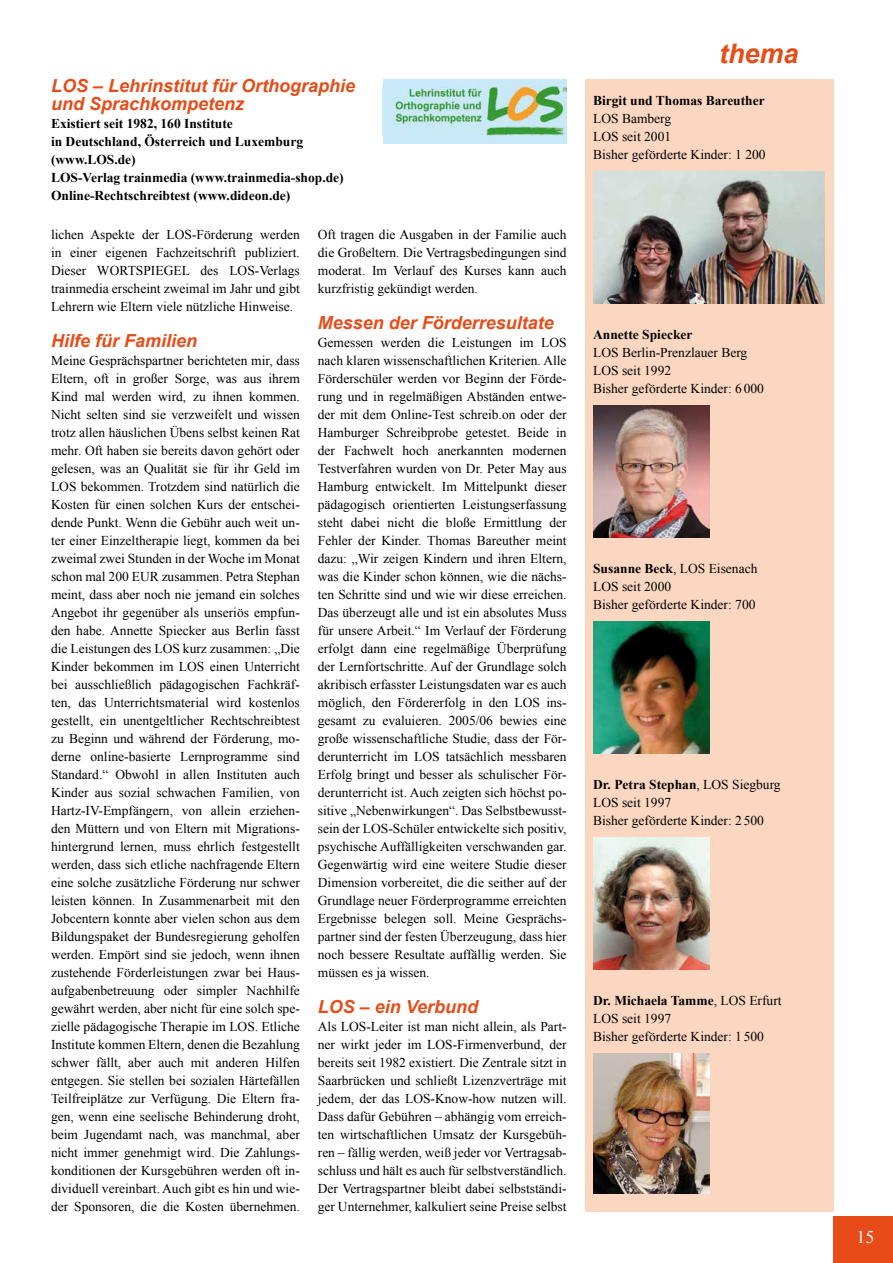
<style>
.page{position:relative;width:893px;height:1263px;background:#fff}
.page>*{position:absolute;margin:0;border:0;box-sizing:border-box;transform-origin:0 0}
.t1{font:italic 700 27px "Arial";color:#e74c18}
.t2{font:italic 700 18px/18px "Arial";color:#e74c18}
.t3{font:18px "Times New Roman";color:#fff}
.t4{font:13.5px/18px "Times New Roman";color:#000}
.t5{font:700 13.5px/18px "Times New Roman";color:#000}
.s1{font-weight:700}
</style>
<div class="page">
<div style="left:833px;top:1216px;width:60px;height:47px;background:#e74c18"></div>
<div style="left:585px;top:79px;width:248px;height:1132px;background:#fbd7c1"></div>
<img style="left:593px;top:172px;width:232px;height:132px">
<img style="left:593px;top:406px;width:116px;height:132px">
<img style="left:593px;top:622px;width:116px;height:132px">
<img style="left:593px;top:838px;width:116px;height:132px">
<img style="left:593px;top:1054px;width:116px;height:139px">
<div style="left:383px;top:79px;width:184px;height:65px;background:#c9e9f8"></div>
<img style="left:393px;top:87px;width:174px;height:49px">
<p class="t2" style="left:51px;top:77px;width:306px">LOS – Lehrinstitut für Orthographie und Sprachkompetenz</p>
<p class="t5" style="left:51px;top:114px;width:294px">Existiert seit 1982, 160 Institute<br>in Deutschland, Österreich und Luxemburg (www.LOS.de)<br>LOS-Verlag trainmedia (www.trainmedia-shop.de)<br>Online-Rechtschreibtest (www.dideon.de)</p>
<p class="t4" style="left:51px;top:225px;width:250px;text-align:justify">lichen Aspekte der LOS-Förderung werden in einer eigenen Fachzeitschrift publiziert.<br>Dieser WORTSPIEGEL des LOS-Verlags trainmedia erscheint zweimal im Jahr und gibt Lehrern wie Eltern viele nützliche Hinweise.</p>
<p class="t2" style="left:51px;top:332px;width:148px">Hilfe für Familien</p>
<p class="t4" style="left:51px;top:351px;width:250px;text-align:justify">Meine Gesprächspartner berichteten mir, dass Eltern, oft in großer Sorge, was aus ihrem Kind mal werden wird, zu ihnen kommen.<br>Nicht selten sind sie verzweifelt und wissen trotz allen häuslichen Übens selbst keinen Rat mehr. Oft haben sie bereits davon gehört oder gelesen, was an Qualität sie für ihr Geld im LOS bekommen. Trotzdem sind natürlich die Kosten für einen solchen Kurs der entschei&shy;dende Punkt. Wenn die Gebühr auch weit un&shy;ter einer Einzeltherapie liegt, kommen da bei zweimal zwei Stunden in der Woche im Monat schon mal 200 EUR zusammen. Petra Stephan meint, dass aber noch nie jemand ein solches Angebot ihr gegenüber als unseriös empfun&shy;den habe. Annette Spiecker aus Berlin fasst die Leistungen des LOS kurz zusammen: „Die Kinder bekommen im LOS einen Unterricht bei ausschließlich pädagogischen Fachkräf&shy;ten, das Unterrichtsmaterial wird kostenlos gestellt, ein unentgeltlicher Rechtschreibtest zu Beginn und während der Förderung, mo&shy;derne online-basierte Lernprogramme sind Standard.“ Obwohl in allen Instituten auch Kinder aus sozial schwachen Familien, von Hartz-IV-Empfängern, von allein erziehen&shy;den Müttern und von Eltern mit Migrations&shy;hintergrund lernen, muss ehrlich festgestellt werden, dass sich etliche nachfragende Eltern eine solche zusätzliche Förderung nur schwer leisten können. In Zusammenarbeit mit den Jobcentern konnte aber vielen schon aus dem Bildungspaket der Bundesregierung geholfen werden. Empört sind sie jedoch, wenn ihnen zustehende Förderleistungen zwar bei Haus&shy;aufgabenbetreuung oder simpler Nachhilfe gewährt werden, aber nicht für eine solch spe&shy;zielle pädagogische Therapie im LOS. Etliche Institute kommen Eltern, denen die Bezahlung schwer fällt, aber auch mit anderen Hilfen entgegen. Sie stellen bei sozialen Härtefällen Teilfreiplätze zur Verfügung. Die Eltern fra&shy;gen, wenn eine seelische Behinderung droht, beim Jugendamt nach, was manchmal, aber nicht immer genehmigt wird. Die Zahlungs&shy;konditionen der Kursgebühren werden oft in&shy;dividuell vereinbart. Auch gibt es hin und wie&shy;der Sponsoren, die die Kosten übernehmen.</p>
<p class="t4" style="left:318px;top:225px;width:250px;text-align:justify">Oft tragen die Ausgaben in der Familie auch die Großeltern. Die Vertragsbedingungen sind moderat. Im Verlauf des Kurses kann auch kurzfristig gekündigt werden.</p>
<p class="t2" style="left:318px;top:314px;width:238px">Messen der Förderresultate</p>
<p class="t4" style="left:318px;top:333px;width:250px;text-align:justify">Gemessen werden die Leistungen im LOS nach klaren wissenschaftlichen Kriterien. Alle Förderschüler werden vor Beginn der Förde&shy;rung und in regelmäßigen Abständen entwe&shy;der mit dem Online-Test schreib.on oder der Hamburger Schreibprobe getestet. Beide in der Fachwelt hoch anerkannten modernen Testverfahren wurden von Dr. Peter May aus Hamburg entwickelt. Im Mittelpunkt dieser pädagogisch orientierten Leistungserfassung steht dabei nicht die bloße Ermittlung der Fehler der Kinder. Thomas Bareuther meint dazu: „Wir zeigen Kindern und ihren Eltern, was die Kinder schon können, wie die nächs&shy;ten Schritte sind und wie wir diese erreichen.<br>Das überzeugt alle und ist ein absolutes Muss für unsere Arbeit.“ Im Verlauf der Förderung erfolgt dann eine regelmäßige Überprüfung der Lernfortschritte. Auf der Grundlage solch akribisch erfasster Leistungsdaten war es auch möglich, den Fördererfolg in den LOS ins&shy;gesamt zu evaluieren. 2005/06 bewies eine große wissenschaftliche Studie, dass der För&shy;derunterricht im LOS tatsächlich messbaren Erfolg bringt und besser als schulischer För&shy;derunterricht ist. Auch zeigten sich höchst po&shy;sitive „Nebenwirkungen“. Das Selbstbewusst&shy;sein der LOS-Schüler entwickelte sich positiv, psychische Auffälligkeiten verschwanden gar.<br>Gegenwärtig wird eine weitere Studie dieser Dimension vorbereitet, die die seither auf der Grundlage neuer Förderprogramme erreichten Ergebnisse belegen soll. Meine Gesprächs&shy;partner sind der festen Überzeugung, dass hier noch bessere Resultate auffällig werden. Sie müssen es ja wissen.</p>
<p class="t2" style="left:318px;top:998px;width:162px">LOS – ein Verbund</p>
<p class="t4" style="left:318px;top:1017px;width:250px;text-align:justify">Als LOS-Leiter ist man nicht allein, als Part&shy;ner wirkt jeder im LOS-Firmenverbund, der bereits seit 1982 existiert. Die Zentrale sitzt in Saarbrücken und schließt Lizenzverträge mit jedem, der das LOS-Know-how nutzen will.<br>Dass dafür Gebühren – abhängig vom erreich&shy;ten wirtschaftlichen Umsatz der Kursgebüh&shy;ren – fällig werden, weiß jeder vor Vertragsab&shy;schluss und hält es auch für selbstverständlich.<br>Der Vertragspartner bleibt dabei selbstständi&shy;ger Unternehmer, kalkuliert seine Preise selbst</p>
<p class="t1" style="left:719px;top:36px;width:81px">thema</p>
<p class="t4" style="left:593px;top:92px;width:174px"><span class="s1">Birgit und Thomas Bareuther<br></span>LOS Bamberg<br>LOS seit 2001<br>Bisher geförderte Kinder: 1 200</p>
<p class="t4" style="left:593px;top:326px;width:172px"><span class="s1">Annette Spiecker<br></span>LOS Berlin-Prenzlauer Berg<br>LOS seit 1992<br>Bisher geförderte Kinder: 6 000</p>
<p class="t4" style="left:593px;top:560px;width:166px"><span class="s1">Susanne Beck</span>, LOS Eisenach<br>LOS seit 2000<br>Bisher geförderte Kinder: 700</p>
<p class="t4" style="left:593px;top:776px;width:189px"><span class="s1">Dr. Petra Stephan</span>, LOS Siegburg<br>LOS seit 1997<br>Bisher geförderte Kinder: 2 500</p>
<p class="t4" style="left:593px;top:992px;width:190px"><span class="s1">Dr. Michaela Tamme</span>, LOS Erfurt<br>LOS seit 1997<br>Bisher geförderte Kinder: 1 500</p>
<p class="t3" style="left:856px;top:1225px;width:19px">15</p>
</div>
